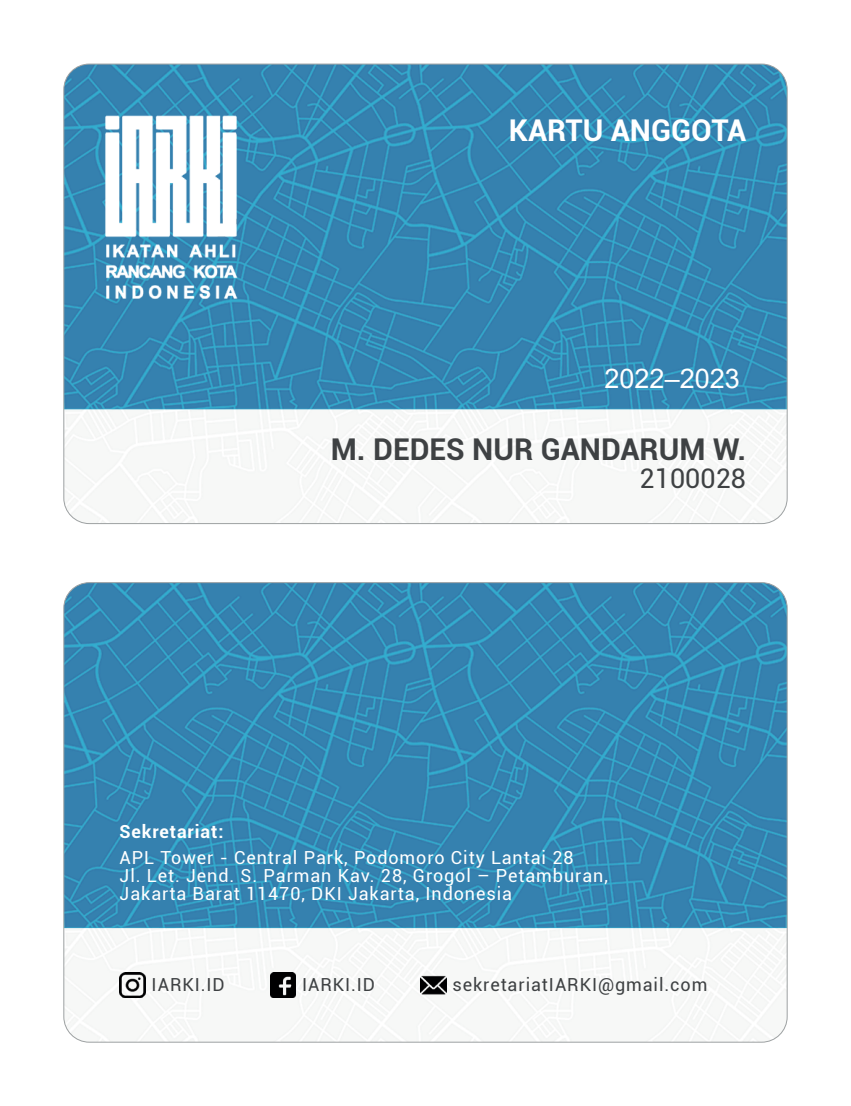
<style>
.page{position:relative;width:851px;height:1106px;background:#fff}
.page>*{position:absolute;margin:0;border:0;box-sizing:border-box;transform-origin:0 0}
.t1{font:700 30px "Roboto";color:#3e4143}
.t2{font:700 30px "Roboto";color:#fff}
.t3{font:27px "Arial";color:#fff}
.t4{font:27px "Roboto";color:#3e4143}
.t5{font:18px/18px "Roboto";letter-spacing:.05em;color:#fff}
.t6{font:18px "Roboto";letter-spacing:.05em;color:#3e4143}
.t7{font:700 18px "Roboto";letter-spacing:.05em;color:#fff}
</style>
<div class="page">
<img style="left:64px;top:64px;width:723px;height:459px">
<img style="left:94px;top:108px;width:154px;height:197px">
<img style="left:64px;top:582px;width:723px;height:460px">
<img style="left:120px;top:972px;width:25px;height:25px">
<img style="left:270px;top:972px;width:25px;height:25px">
<img style="left:421px;top:972px;width:25px;height:25px">
<h1 class="t2" style="left:509px;top:109px;width:239px">KARTU ANGGOTA</h1>
<h2 class="t3" style="left:604px;top:360px;width:137px">2022–2023</h2>
<h1 class="t1" style="left:331px;top:428px;width:416px">M. DEDES NUR GANDARUM W.</h1>
<h2 class="t4" style="left:639px;top:459px;width:108px">2100028</h2>
<p class="t7" style="left:120px;top:818px;width:105px">Sekretariat:</p>
<p class="t5" style="left:120px;top:848px;width:489px">APL Tower - Central Park, Podomoro City Lantai 28<br>Jl. Let. Jend. S. Parman Kav. 28, Grogol – Petamburan,<br>Jakarta Barat 11470, DKI Jakarta, Indonesia</p>
<p class="t6" style="left:151px;top:972px;width:75px">IARKI.ID</p>
<p class="t6" style="left:302px;top:972px;width:75px">IARKI.ID</p>
<p class="t6" style="left:452px;top:972px;width:256px">sekretariatIARKI@gmail.com</p>
</div>
